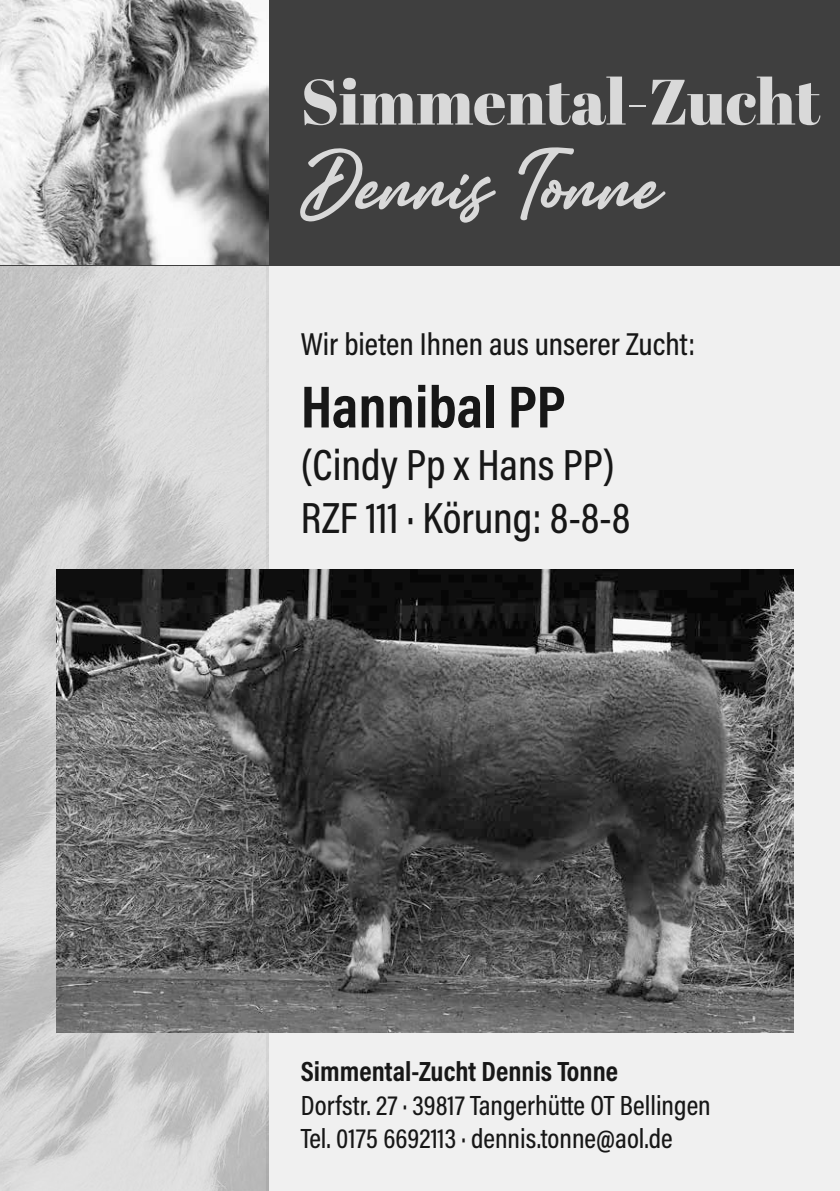
<style>
.page{position:relative;width:840px;height:1191px;background:#fff}
.page>*{position:absolute;margin:0;border:0;box-sizing:border-box;transform-origin:0 0}
.t1{font:72px "Amertha PERSONALUSEONLY";color:#d9d9d9}
.t2{font:64px "Abril Fatface";color:#d9d9d9}
.t3{font:700 60px "Acumin Pro Cond";color:#171717}
.t4{font:500 44px/52.8px "Acumin Pro Cond";color:#171717}
.t5{font:500 32px "Acumin Pro Cond";color:#171717}
.t6{font:500 28px/33.6px "Acumin Pro Cond";color:#171717}
.t7{font:700 28px "Acumin Pro Cond";color:#171717}
</style>
<div class="page">
<div style="left:266px;top:0;width:573px;height:1191px;background:#f0f0f0"></div>
<img style="left:0;top:265px;width:268px;height:926px">
<div style="left:0;top:0;width:839px;height:265px;background:#3f3f3f"></div>
<img style="left:57px;top:570px;width:736px;height:462px">
<img style="left:0;top:0;width:268px;height:265px">
<h2 class="t2" style="left:300px;top:57px;width:521px">Simmental-Zucht</h2>
<h1 class="t1" style="left:300px;top:124px;width:362px">Dennis Tonne</h1>
<p class="t5" style="left:300px;top:324px;width:395px">Wir bieten Ihnen aus unserer Zucht:</p>
<h3 class="t3" style="left:300px;top:367px;width:266px">Hannibal PP</h3>
<h3 class="t4" style="left:300px;top:438px;width:331px">(Cindy Pp x Hans PP)<br>RZF 111 · Körung: 8-8-8</h3>
<p class="t7" style="left:300px;top:1053px;width:318px">Simmental-Zucht Dennis Tonne</p>
<p class="t6" style="left:300px;top:1087px;width:411px">Dorfstr. 27 · 39817 Tangerhütte OT Bellingen<br>Tel. 0175 6692113 · dennis.tonne@aol.de</p>
</div>
